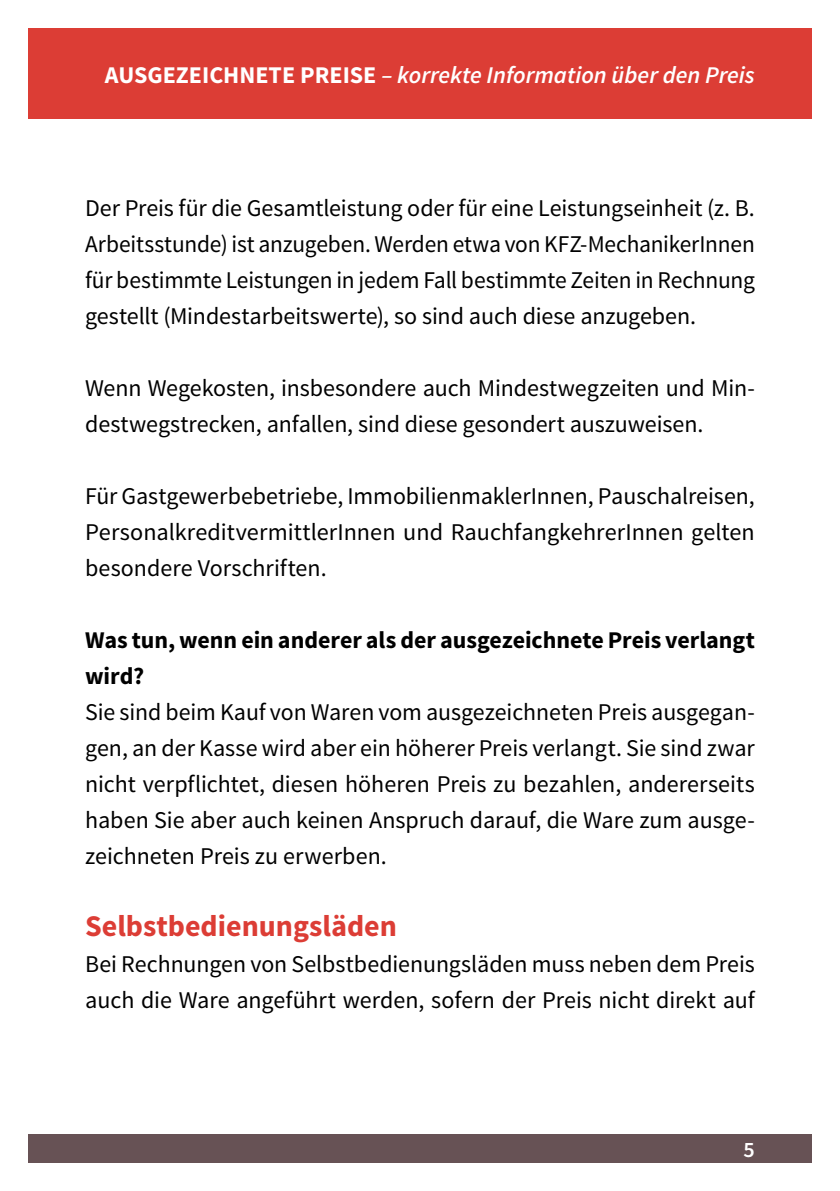
<style>
.page{position:relative;width:840px;height:1191px;background:#fff}
.page>*{position:absolute;margin:0;border:0;box-sizing:border-box;transform-origin:0 0}
._2{font:700 30px "Source Sans Pro";color:#dc3d35}
.Fliesstext{font:24px/36px "Source Sans Pro";letter-spacing:-.005em;color:#000;text-align:justify}
._3{font:700 24px/36px "Source Sans Pro";color:#000}
.t1{font:italic 600 24px "Source Sans Pro";color:#fff}
.t2{font:600 22px "Source Sans Pro";color:#fff}
.s1{font-weight:700;font-style:normal}
</style>
<div class="page">
<div style="left:28px;top:28px;width:783px;height:91px;background:#dc3d35"></div>
<div style="left:28px;top:1134px;width:783px;height:28px;background:#675255"></div>
<p class="t1" style="left:105px;top:60px;width:651px"><span class="s1">AUSGEZEICHNETE PREISE</span> – korrekte Information über den Preis</p>
<p class="Fliesstext" style="left:85px;top:190px;width:671px">Der Preis für die Gesamtleistung oder für eine Leistungseinheit (z. B.<br>Arbeitsstunde) ist anzugeben. Werden etwa von KFZ-MechanikerInnen für bestimmte Leistungen in jedem Fall bestimmte Zeiten in Rechnung gestellt (Mindestarbeitswerte), so sind auch diese anzugeben.</p>
<p class="Fliesstext" style="left:85px;top:370px;width:670px">Wenn Wegekosten, insbesondere auch Mindestwegzeiten und Min&shy;destwegstrecken, anfallen, sind diese gesondert auszuweisen.</p>
<p class="Fliesstext" style="left:85px;top:478px;width:670px">Für Gastgewerbebetriebe, ImmobilienmaklerInnen, Pauschalreisen, PersonalkreditvermittlerInnen und RauchfangkehrerInnen gelten besondere Vorschriften.</p>
<h3 class="_3" style="left:85px;top:623px;width:671px">Was tun, wenn ein anderer als der ausgezeichnete Preis verlangt wird?</h3>
<p class="Fliesstext" style="left:85px;top:694px;width:671px">Sie sind beim Kauf von Waren vom ausgezeichneten Preis ausgegan&shy;gen, an der Kasse wird aber ein höherer Preis verlangt. Sie sind zwar nicht verpflichtet, diesen höheren Preis zu bezahlen, andererseits haben Sie aber auch keinen Anspruch darauf, die Ware zum ausge&shy;zeichneten Preis zu erwerben.</p>
<h2 class="_2" style="left:85px;top:907px;width:313px">Selbstbedienungsläden</h2>
<p class="Fliesstext" style="left:85px;top:946px;width:671px">Bei Rechnungen von Selbstbedienungsläden muss neben dem Preis auch die Ware angeführt werden, sofern der Preis nicht direkt auf</p>
<p class="t2" style="left:743px;top:1135px;width:13px">5</p>
</div>
